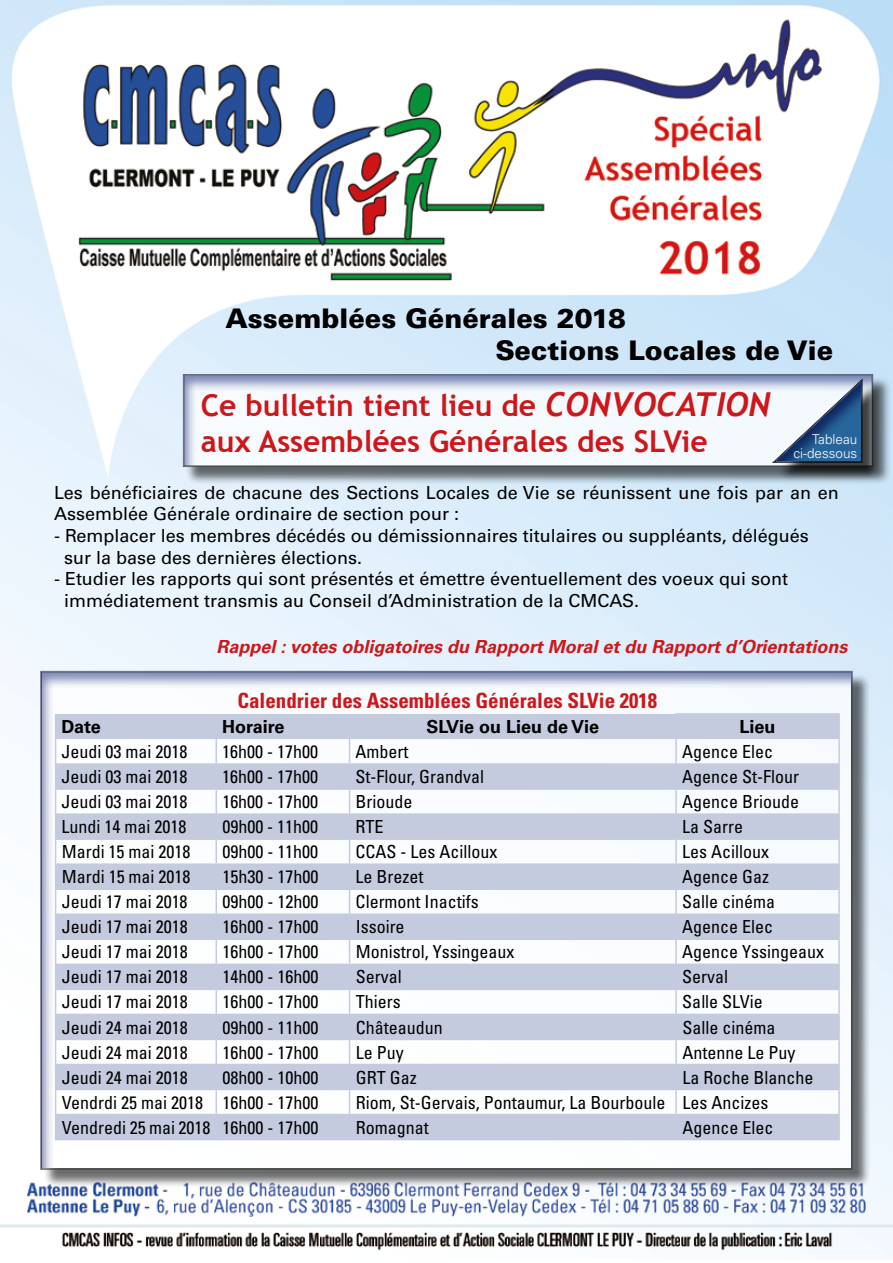
<style>
.page{position:relative;width:893px;height:1263px;background:#fff}
.page>*{position:absolute;margin:0;border:0;box-sizing:border-box;transform-origin:0 0}
.t1{font:700 30px/36px "Trebuchet MS";color:#cd171a}
.t2{font:900 27px/32.4px "Univers LT Std";color:#000}
.t3{font:700 condensed 21px "Univers LT Std";color:#cd171a}
.t4{font:condensed 18px "Univers LT Std";color:#000}
.t5{font:18px/21.6px "Univers LT Std";color:#000}
.t6{font:italic 700 18px "Univers LT Std";color:#cd171a}
.t7{font:700 18px "Univers LT Std";color:#000}
.t8{font:300 13.5px/13.5px "Univers LT Std";color:#fff;text-align:right}
.s1{font-family:"Trebuchet";font-style:italic;font-size:33px}
</style>
<div class="page">
<img style="left:1px;top:0;width:892px;height:1259px">
<div style="left:185px;top:377px;width:707px;height:109px;background:#000;opacity:.75"></div>
<div style="left:171px;top:368px;width:702px;height:101px;background:#283583;opacity:.75"></div>
<div style="left:776px;top:382px;width:105px;height:100px;background:#000;opacity:.75"></div>
<div style="left:770px;top:377px;width:93px;height:87px;background:#283583;opacity:.75"></div>
<div style="left:43px;top:673px;width:828px;height:515px;background:#000;opacity:.75"></div>
<div style="left:29px;top:664px;width:825px;height:507px;background:#283583;opacity:.75"></div>
<hr style="left:676px;top:913px;width:164px;height:2px;background:#c4cbdf">
<hr style="left:676px;top:938px;width:164px;height:2px;background:#c4cbdf">
<hr style="left:676px;top:963px;width:164px;height:2px;background:#c4cbdf">
<hr style="left:676px;top:788px;width:164px;height:2px;background:#c4cbdf">
<hr style="left:676px;top:813px;width:164px;height:2px;background:#c4cbdf">
<hr style="left:676px;top:1014px;width:164px;height:1px;background:#c4cbdf">
<hr style="left:676px;top:1114px;width:164px;height:1px;background:#c4cbdf">
<hr style="left:676px;top:838px;width:164px;height:2px;background:#c4cbdf">
<hr style="left:676px;top:863px;width:164px;height:2px;background:#c4cbdf">
<hr style="left:55px;top:1139px;width:161px;height:1px;background:#c4cbdf">
<hr style="left:216px;top:1139px;width:134px;height:1px;background:#c4cbdf">
<hr style="left:350px;top:1139px;width:326px;height:1px;background:#c4cbdf">
<hr style="left:676px;top:1139px;width:164px;height:1px;background:#c4cbdf">
<hr style="left:676px;top:763px;width:164px;height:2px;background:#c4cbdf">
<hr style="left:676px;top:1039px;width:164px;height:1px;background:#c4cbdf">
<hr style="left:676px;top:988px;width:164px;height:2px;background:#c4cbdf">
<hr style="left:676px;top:1064px;width:164px;height:1px;background:#c4cbdf">
<hr style="left:676px;top:888px;width:164px;height:2px;background:#c4cbdf">
<svg style="left:55px;top:714px;width:784px;height:425px"></svg>
<hr style="left:216px;top:1089px;width:134px;height:1px;background:#c4cbdf">
<hr style="left:350px;top:1089px;width:326px;height:1px;background:#c4cbdf">
<hr style="left:676px;top:1089px;width:164px;height:1px;background:#c4cbdf">
<hr style="left:675px;top:713px;width:165px;height:2px;background:#c4cbdf">
<hr style="left:675px;top:715px;width:2px;height:24px;background:#c4cbdf">
<hr style="left:838px;top:715px;width:2px;height:24px;background:#c4cbdf">
<hr style="left:675px;top:739px;width:2px;height:24px;background:#c4cbdf">
<hr style="left:838px;top:739px;width:2px;height:24px;background:#c4cbdf">
<hr style="left:675px;top:765px;width:2px;height:23px;background:#c4cbdf">
<hr style="left:838px;top:765px;width:2px;height:23px;background:#c4cbdf">
<hr style="left:675px;top:790px;width:2px;height:23px;background:#c4cbdf">
<hr style="left:838px;top:790px;width:2px;height:23px;background:#c4cbdf">
<hr style="left:675px;top:815px;width:2px;height:23px;background:#c4cbdf">
<hr style="left:838px;top:815px;width:2px;height:23px;background:#c4cbdf">
<hr style="left:675px;top:840px;width:2px;height:23px;background:#c4cbdf">
<hr style="left:838px;top:840px;width:2px;height:23px;background:#c4cbdf">
<hr style="left:675px;top:865px;width:2px;height:23px;background:#c4cbdf">
<hr style="left:838px;top:865px;width:2px;height:23px;background:#c4cbdf">
<hr style="left:675px;top:890px;width:2px;height:23px;background:#c4cbdf">
<hr style="left:838px;top:890px;width:2px;height:23px;background:#c4cbdf">
<hr style="left:675px;top:915px;width:2px;height:23px;background:#c4cbdf">
<hr style="left:838px;top:915px;width:2px;height:23px;background:#c4cbdf">
<hr style="left:675px;top:940px;width:2px;height:23px;background:#c4cbdf">
<hr style="left:838px;top:940px;width:2px;height:23px;background:#c4cbdf">
<hr style="left:675px;top:965px;width:2px;height:23px;background:#c4cbdf">
<hr style="left:838px;top:965px;width:2px;height:23px;background:#c4cbdf">
<hr style="left:675px;top:990px;width:2px;height:24px;background:#c4cbdf">
<hr style="left:838px;top:990px;width:2px;height:24px;background:#c4cbdf">
<hr style="left:675px;top:1015px;width:2px;height:24px;background:#c4cbdf">
<hr style="left:838px;top:1015px;width:2px;height:24px;background:#c4cbdf">
<hr style="left:675px;top:1040px;width:2px;height:24px;background:#c4cbdf">
<hr style="left:838px;top:1040px;width:2px;height:24px;background:#c4cbdf">
<hr style="left:675px;top:1065px;width:2px;height:24px;background:#c4cbdf">
<hr style="left:838px;top:1065px;width:2px;height:24px;background:#c4cbdf">
<hr style="left:675px;top:1090px;width:2px;height:24px;background:#c4cbdf">
<hr style="left:838px;top:1090px;width:2px;height:24px;background:#c4cbdf">
<hr style="left:675px;top:1115px;width:2px;height:24px;background:#c4cbdf">
<hr style="left:838px;top:1115px;width:2px;height:24px;background:#c4cbdf">
<h2 class="t2" style="left:495px;top:302px;width:339px;text-indent:-270px">Assemblées Générales 2018<br>Sections Locales de Vie</h2>
<h1 class="t1" style="left:201px;top:388px;width:571px">Ce bulletin tient lieu de <span class="s1">CONVOCATION </span>aux Assemblées Générales des SLVie</h1>
<p class="t8" style="left:793px;top:433px;width:65px">Tableau ci-dessous</p>
<p class="t5" style="left:54px;top:482px;width:786px">Les bénéficiaires de chacune des Sections Locales de Vie se réunissent une fois par an en<br>Assemblée Générale ordinaire de section pour :</p>
<p class="t5" style="left:64px;top:525px;width:746px;text-indent:-10px">- Remplacer les membres décédés ou démissionnaires titulaires ou suppléants, délégués sur la base des dernières élections.</p>
<p class="t5" style="left:64px;top:568px;width:725px;text-indent:-10px">- Etudier les rapports qui sont présentés et émettre éventuellement des voeux qui sont immédiatement transmis au Conseil d’Administration de la CMCAS.</p>
<p class="t6" style="left:216px;top:636px;width:632px">Rappel : votes obligatoires du Rapport Moral et du Rapport d’Orientations</p>
<p class="t3" style="left:237px;top:688px;width:421px">Calendrier des Assemblées Générales SLVie 2018</p>
<p class="t7" style="left:62px;top:716px;width:41px">Date</p>
<p class="t7" style="left:222px;top:716px;width:64px">Horaire</p>
<p class="t7" style="left:427px;top:716px;width:174px">SLVie ou Lieu de Vie</p>
<p class="t7" style="left:740px;top:716px;width:38px">Lieu</p>
<p class="t4" style="left:62px;top:740px;width:127px">Jeudi 03 mai 2018</p>
<p class="t4" style="left:222px;top:740px;width:97px">16h00 - 17h00</p>
<p class="t4" style="left:356px;top:740px;width:54px">Ambert</p>
<p class="t4" style="left:682px;top:740px;width:92px">Agence Elec</p>
<p class="t4" style="left:62px;top:765px;width:127px">Jeudi 03 mai 2018</p>
<p class="t4" style="left:222px;top:765px;width:97px">16h00 - 17h00</p>
<p class="t4" style="left:356px;top:765px;width:130px">St-Flour, Grandval</p>
<p class="t4" style="left:682px;top:765px;width:118px">Agence St-Flour</p>
<p class="t4" style="left:62px;top:790px;width:127px">Jeudi 03 mai 2018</p>
<p class="t4" style="left:222px;top:790px;width:97px">16h00 - 17h00</p>
<p class="t4" style="left:356px;top:790px;width:58px">Brioude</p>
<p class="t4" style="left:682px;top:790px;width:118px">Agence Brioude</p>
<p class="t4" style="left:62px;top:815px;width:126px">Lundi 14 mai 2018</p>
<p class="t4" style="left:222px;top:815px;width:97px">09h00 - 11h00</p>
<p class="t4" style="left:356px;top:815px;width:30px">RTE</p>
<p class="t4" style="left:682px;top:815px;width:62px">La Sarre</p>
<p class="t4" style="left:62px;top:840px;width:130px">Mardi 15 mai 2018</p>
<p class="t4" style="left:222px;top:840px;width:97px">09h00 - 11h00</p>
<p class="t4" style="left:356px;top:840px;width:143px">CCAS - Les Acilloux</p>
<p class="t4" style="left:682px;top:840px;width:88px">Les Acilloux</p>
<p class="t4" style="left:62px;top:865px;width:130px">Mardi 15 mai 2018</p>
<p class="t4" style="left:222px;top:865px;width:97px">15h30 - 17h00</p>
<p class="t4" style="left:356px;top:865px;width:69px">Le Brezet</p>
<p class="t4" style="left:682px;top:865px;width:88px">Agence Gaz</p>
<p class="t4" style="left:62px;top:890px;width:127px">Jeudi 17 mai 2018</p>
<p class="t4" style="left:222px;top:890px;width:97px">09h00 - 12h00</p>
<p class="t4" style="left:356px;top:890px;width:124px">Clermont Inactifs</p>
<p class="t4" style="left:682px;top:890px;width:94px">Salle cinéma</p>
<p class="t4" style="left:62px;top:915px;width:127px">Jeudi 17 mai 2018</p>
<p class="t4" style="left:222px;top:915px;width:97px">16h00 - 17h00</p>
<p class="t4" style="left:356px;top:915px;width:50px">Issoire</p>
<p class="t4" style="left:682px;top:915px;width:92px">Agence Elec</p>
<p class="t4" style="left:62px;top:940px;width:127px">Jeudi 17 mai 2018</p>
<p class="t4" style="left:222px;top:940px;width:97px">16h00 - 17h00</p>
<p class="t4" style="left:356px;top:940px;width:160px">Monistrol, Yssingeaux</p>
<p class="t4" style="left:682px;top:940px;width:143px">Agence Yssingeaux</p>
<p class="t4" style="left:62px;top:966px;width:127px">Jeudi 17 mai 2018</p>
<p class="t4" style="left:222px;top:966px;width:97px">14h00 - 16h00</p>
<p class="t4" style="left:356px;top:966px;width:47px">Serval</p>
<p class="t4" style="left:682px;top:966px;width:47px">Serval</p>
<p class="t4" style="left:62px;top:991px;width:127px">Jeudi 17 mai 2018</p>
<p class="t4" style="left:222px;top:991px;width:97px">16h00 - 17h00</p>
<p class="t4" style="left:356px;top:991px;width:46px">Thiers</p>
<p class="t4" style="left:682px;top:991px;width:82px">Salle SLVie</p>
<p class="t4" style="left:62px;top:1016px;width:127px">Jeudi 24 mai 2018</p>
<p class="t4" style="left:222px;top:1016px;width:97px">09h00 - 11h00</p>
<p class="t4" style="left:356px;top:1016px;width:89px">Châteaudun</p>
<p class="t4" style="left:682px;top:1016px;width:94px">Salle cinéma</p>
<p class="t4" style="left:62px;top:1041px;width:127px">Jeudi 24 mai 2018</p>
<p class="t4" style="left:223px;top:1041px;width:97px">16h00 - 17h00</p>
<p class="t4" style="left:356px;top:1041px;width:49px">Le Puy</p>
<p class="t4" style="left:682px;top:1041px;width:114px">Antenne Le Puy</p>
<p class="t4" style="left:62px;top:1066px;width:127px">Jeudi 24 mai 2018</p>
<p class="t4" style="left:223px;top:1066px;width:97px">08h00 - 10h00</p>
<p class="t4" style="left:356px;top:1066px;width:63px">GRT Gaz</p>
<p class="t4" style="left:682px;top:1066px;width:132px">La Roche Blanche</p>
<p class="t4" style="left:62px;top:1091px;width:258px">Vendrdi 25 mai 2018 16h00 - 17h00</p>
<p class="t4" style="left:356px;top:1091px;width:414px">Riom, St-Gervais, Pontaumur, La Bourboule Les Ancizes</p>
<p class="t4" style="left:62px;top:1116px;width:258px">Vendredi 25 mai 2018 16h00 - 17h00</p>
<p class="t4" style="left:356px;top:1116px;width:75px">Romagnat</p>
<p class="t4" style="left:682px;top:1116px;width:92px">Agence Elec</p>
</div>
